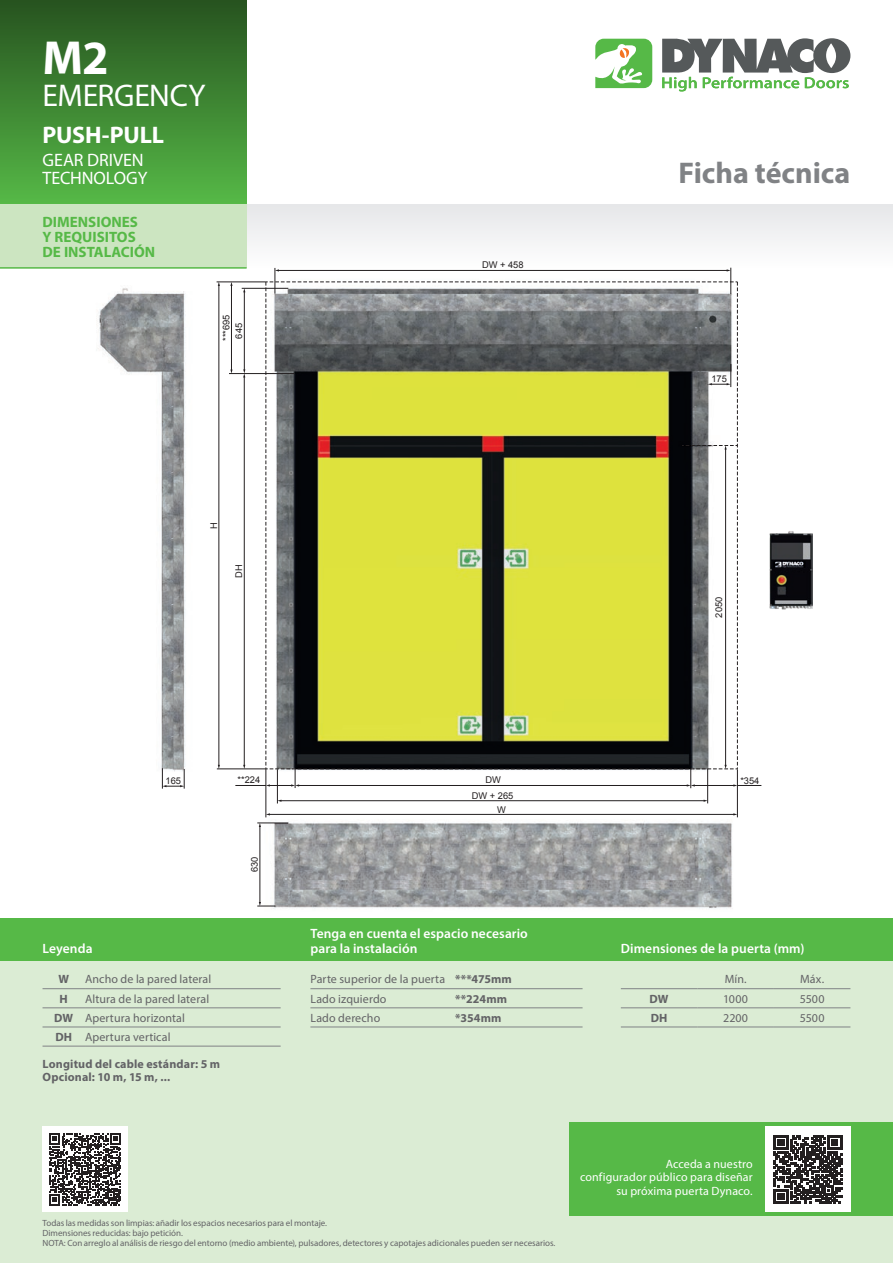
<style>
.page{position:relative;width:893px;height:1263px;background:#fff}
.page>*{position:absolute;margin:0;border:0;box-sizing:border-box;transform-origin:0 0}
.t1{font:700 48px "Myriad Pro";color:#fff}
.t2{font:31.5px "Myriad Pro";letter-spacing:-.01em;color:#fff}
.t3{font:700 30px "Myriad Pro";color:#808285}
.t4{font:700 24px "Myriad Pro";letter-spacing:-.01em;color:#fff}
.t5{font:18px/18px "Myriad Pro";letter-spacing:-.005em;color:#fff}
.t6{font:700 15px/15px "Myriad Pro";color:#56b947}
.A-Titolo_tabelle_dat{font:600 13.5px/15px "Myriad Pro";letter-spacing:.005em;color:#fff}
.B2-legenda{font:12px "Myriad Pro";letter-spacing:.005em;color:#636366}
.C2-valore{font:700 12px/13.5px "Myriad Pro";letter-spacing:.015em;color:#636366}
.t7{font:12px/13.5px "Myriad Pro";letter-spacing:.01em;color:#fff;text-align:right}
.C1-voci_elenco{font:12px "Myriad Pro";letter-spacing:.01em;color:#636366}
.D2-valore{font:12px "Myriad Pro";letter-spacing:.01em;color:#636366}
.Icone_Titolo{font:700 12px "Myriad Pro";color:#636366}
.D1-sigla{font:700 12px "Myriad Pro";color:#636366}
.t8{font:9.3px/12.8px "Arial";color:#231f20}
.t9{font:9px/9.8px "Myriad Pro";color:#636366}
</style>
<div class="page">
<img style="left:98px;top:281px;width:664px;height:628px">
<hr style="left:266px;top:769px;width:1px;height:48px;background:#231f20">
<hr style="left:737px;top:769px;width:1px;height:48px;background:#231f20">
<hr style="left:277px;top:769px;width:1px;height:34px;background:#231f20">
<hr style="left:707px;top:769px;width:1px;height:34px;background:#231f20">
<hr style="left:269px;top:814px;width:465px;height:1px;background:#231f20">
<hr style="left:281px;top:800px;width:423px;height:1px;background:#231f20">
<hr style="left:217px;top:769px;width:49px;height:1px;background:#231f20">
<svg style="left:162px;top:768px;width:23px;height:21px"></svg>
<hr style="left:229px;top:373px;width:66px;height:1px;background:#231f20">
<hr style="left:242px;top:288px;width:46px;height:1px;background:#231f20">
<hr style="left:217px;top:282px;width:49px;height:1px;background:#231f20">
<hr style="left:235px;top:785px;width:31px;height:1px;background:#231f20">
<hr style="left:219px;top:285px;width:1px;height:480px;background:#231f20">
<hr style="left:244px;top:377px;width:1px;height:388px;background:#231f20">
<hr style="left:244px;top:292px;width:1px;height:78px;background:#231f20">
<svg style="left:243px;top:369px;width:2px;height:8px"></svg>
<hr style="left:231px;top:285px;width:1px;height:85px;background:#231f20">
<svg style="left:230px;top:369px;width:3px;height:5px"></svg>
<hr style="left:260px;top:826px;width:1px;height:77px;background:#231f20">
<hr style="left:257px;top:823px;width:31px;height:1px;background:#231f20">
<svg style="left:257px;top:902px;width:18px;height:5px"></svg>
<svg style="left:266px;top:268px;width:495px;height:520px"></svg>
<img style="left:770px;top:531px;width:42px;height:78px">
<div style="left:0;top:204px;width:893px;height:64px;background:#f2f2f3"></div>
<div style="left:0;top:961px;width:893px;height:302px;background:#dbecd4"></div>
<div style="left:0;top:918px;width:893px;height:43px;background:#56b947"></div>
<svg style="left:595px;top:39px;width:57px;height:49px"></svg>
<svg style="left:662px;top:38px;width:188px;height:53px"></svg>
<div style="left:0;top:0;width:247px;height:204px;background:linear-gradient(to bottom,#27531f,#55b846)"></div>
<div style="left:0;top:204px;width:247px;height:64px;background:#cce5c1"></div>
<hr style="left:0;top:267px;width:247px;height:2px;background:#56b947">
<div style="left:570px;top:1123px;width:323px;height:93px;background:#56b947"></div>
<div style="left:765px;top:1127px;width:85px;height:85px;background:#fff"></div>
<svg style="left:774px;top:1135px;width:68px;height:69px"></svg>
<div style="left:43px;top:1127px;width:85px;height:85px;background:#fff"></div>
<svg style="left:49px;top:1133px;width:72px;height:72px"></svg>
<hr style="left:310px;top:988px;width:145px;height:1px;background:#808285">
<hr style="left:455px;top:988px;width:128px;height:1px;background:#808285">
<hr style="left:310px;top:1007px;width:145px;height:1px;background:#808285">
<hr style="left:455px;top:1007px;width:128px;height:1px;background:#808285">
<hr style="left:310px;top:1027px;width:145px;height:1px;background:#808285">
<hr style="left:455px;top:1027px;width:128px;height:1px;background:#808285">
<hr style="left:621px;top:988px;width:76px;height:1px;background:#808285">
<hr style="left:697px;top:988px;width:77px;height:1px;background:#808285">
<hr style="left:774px;top:988px;width:76px;height:1px;background:#808285">
<hr style="left:621px;top:1007px;width:76px;height:1px;background:#808285">
<hr style="left:697px;top:1007px;width:77px;height:1px;background:#808285">
<hr style="left:774px;top:1007px;width:76px;height:1px;background:#808285">
<hr style="left:621px;top:1027px;width:76px;height:1px;background:#808285">
<hr style="left:697px;top:1027px;width:77px;height:1px;background:#808285">
<hr style="left:774px;top:1027px;width:76px;height:1px;background:#808285">
<hr style="left:43px;top:988px;width:42px;height:1px;background:#808285">
<hr style="left:85px;top:988px;width:196px;height:1px;background:#808285">
<hr style="left:43px;top:1007px;width:42px;height:1px;background:#808285">
<hr style="left:85px;top:1007px;width:196px;height:1px;background:#808285">
<hr style="left:43px;top:1027px;width:42px;height:1px;background:#808285">
<hr style="left:85px;top:1027px;width:196px;height:1px;background:#808285">
<hr style="left:43px;top:1046px;width:42px;height:1px;background:#808285">
<hr style="left:85px;top:1046px;width:196px;height:1px;background:#808285">
<p class="t1" style="left:43px;top:27px;width:68px">M2</p>
<p class="t2" style="left:43px;top:76px;width:164px">EMERGENCY</p>
<p class="t4" style="left:43px;top:119px;width:123px">PUSH-PULL</p>
<p class="t5" style="left:43px;top:151px;width:106px">GEAR DRIVEN<br>TECHNOLOGY</p>
<p class="t6" style="left:43px;top:214px;width:114px">DIMENSIONES<br>Y REQUISITOS<br>DE INSTALACIÓN</p>
<p class="t8" style="left:220px;top:341px;width:28px;rotate:-90deg">***695<br>645</p>
<p class="t8" style="left:208px;top:529px;width:8px;rotate:-90deg">H</p>
<p class="t8" style="left:233px;top:578px;width:15px;rotate:-90deg">DH</p>
<p class="t8" style="left:482px;top:259px;width:43px">DW + 458</p>
<p class="t3" style="left:678px;top:153px;width:173px">Ficha técnica</p>
<p class="t8" style="left:711px;top:373px;width:17px">175</p>
<p class="t8" style="left:713px;top:617px;width:22px;rotate:-90deg">2050</p>
<p class="t8" style="left:166px;top:775px;width:17px">165</p>
<p class="t8" style="left:237px;top:774px;width:24px">**224</p>
<p class="t8" style="left:485px;top:774px;width:17px">DW</p>
<p class="t8" style="left:740px;top:774px;width:21px">*354</p>
<p class="t8" style="left:248px;top:872px;width:17px;rotate:-90deg">630</p>
<p class="t8" style="left:497px;top:789px;width:18px;line-height:13.8px;text-indent:-26px">DW + 265<br>W</p>
<p class="A-Titolo_tabelle_dat" style="left:310px;top:925px;width:219px">Tenga en cuenta el espacio necesario para la instalación</p>
<p class="C1-voci_elenco" style="left:310px;top:972px;width:136px">Parte superior de la puerta</p>
<p class="C2-valore" style="left:455px;top:972px;width:58px">***475mm</p>
<p class="C1-voci_elenco" style="left:310px;top:991px;width:78px">Lado izquierdo</p>
<p class="C2-valore" style="left:455px;top:991px;width:54px">**224mm</p>
<p class="C1-voci_elenco" style="left:310px;top:1010px;width:71px">Lado derecho</p>
<p class="C2-valore" style="left:455px;top:1011px;width:48px">*354mm</p>
<p class="A-Titolo_tabelle_dat" style="left:43px;top:940px;width:52px">Leyenda</p>
<p class="A-Titolo_tabelle_dat" style="left:621px;top:940px;width:185px">Dimensiones de la puerta (mm)</p>
<p class="Icone_Titolo" style="left:58px;top:971px;width:12px">W</p>
<p class="B2-legenda" style="left:85px;top:972px;width:128px">Ancho de la pared lateral</p>
<p class="Icone_Titolo" style="left:60px;top:991px;width:10px">H</p>
<p class="B2-legenda" style="left:85px;top:991px;width:126px">Altura de la pared lateral</p>
<p class="Icone_Titolo" style="left:54px;top:1010px;width:20px">DW</p>
<p class="B2-legenda" style="left:85px;top:1010px;width:101px">Apertura horizontal</p>
<p class="Icone_Titolo" style="left:55px;top:1029px;width:18px">DH</p>
<p class="B2-legenda" style="left:85px;top:1029px;width:87px">Apertura vertical</p>
<p class="D2-valore" style="left:725px;top:972px;width:23px">Mín.</p>
<p class="D2-valore" style="left:800px;top:972px;width:26px">Máx.</p>
<p class="D1-sigla" style="left:650px;top:991px;width:20px">DW</p>
<p class="D2-valore" style="left:723px;top:991px;width:26px">1000</p>
<p class="D2-valore" style="left:800px;top:991px;width:26px">5500</p>
<p class="D1-sigla" style="left:651px;top:1010px;width:18px">DH</p>
<p class="D2-valore" style="left:723px;top:1010px;width:26px">2200</p>
<p class="D2-valore" style="left:800px;top:1010px;width:26px">5500</p>
<p class="C2-valore" style="left:43px;top:1057px;width:179px">Longitud del cable estándar: 5 m<br>Opcional: 10 m, 15 m, ...</p>
<p class="t9" style="left:43px;top:1218px;width:514px">Todas las medidas son limpias: añadir los espacios necesarios para el montaje.<br>Dimensiones reducidas: bajo petición.<br>NOTA: Con arreglo al análisis de riesgo del entorno (medio ambiente), pulsadores, detectores y capotajes adicionales pueden ser necesarios.</p>
<p class="t7" style="left:580px;top:1157px;width:174px">Acceda a nuestro<br>configurador público para diseñar su próxima puerta Dynaco.</p>
</div>
